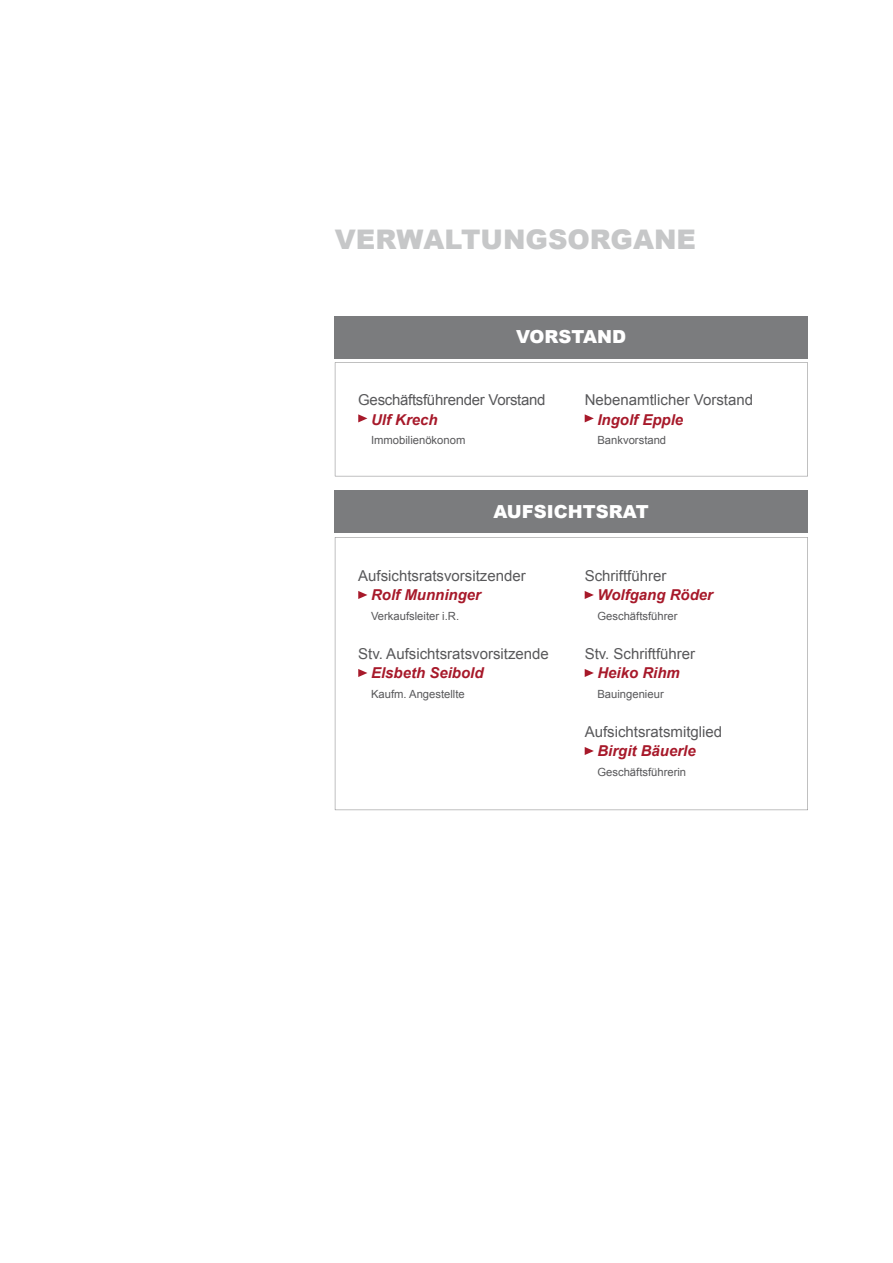
<style>
.page{position:relative;width:893px;height:1263px;background:#fff}
.page>*{position:absolute;margin:0;border:0;box-sizing:border-box;transform-origin:0 0}
.t1{font:900 27px "Arial";color:#c6c7c8}
.t2{font:900 18px "Arial";color:#fff}
.t3{font:15px "Arial";color:#58585a}
.t4{font:italic 700 15px "Arial";color:#a7192a}
.t5{font:15px "Arial";letter-spacing:-.02em;color:#58585a}
.t6{font:11.25px "Arial";color:#58585a}
</style>
<div class="page">
<div style="left:335px;top:316px;width:473px;height:42px;background:#7b7c7e"></div>
<svg style="left:335px;top:362px;width:473px;height:114px"></svg>
<div style="left:335px;top:490px;width:473px;height:43px;background:#7b7c7e"></div>
<svg style="left:335px;top:537px;width:473px;height:273px"></svg>
<svg style="left:585px;top:669px;width:9px;height:8px"></svg>
<svg style="left:585px;top:747px;width:9px;height:8px"></svg>
<svg style="left:358px;top:414px;width:9px;height:8px"></svg>
<svg style="left:358px;top:591px;width:9px;height:8px"></svg>
<svg style="left:358px;top:669px;width:9px;height:8px"></svg>
<svg style="left:585px;top:414px;width:9px;height:8px"></svg>
<svg style="left:585px;top:591px;width:9px;height:8px"></svg>
<h1 class="t1" style="left:335px;top:220px;width:363px">VERWALTUNGSORGANE</h1>
<p class="t2" style="left:516px;top:323px;width:112px">VORSTAND</p>
<p class="t5" style="left:358px;top:390px;width:189px">Geschäftsführender Vorstand</p>
<p class="t4" style="left:371px;top:409px;width:68px">Ulf Krech</p>
<p class="t6" style="left:371px;top:433px;width:96px">Immobilienökonom</p>
<p class="t3" style="left:585px;top:390px;width:170px">Nebenamtlicher Vorstand</p>
<p class="t4" style="left:597px;top:409px;width:87px">Ingolf Epple</p>
<p class="t6" style="left:597px;top:433px;width:70px">Bankvorstand</p>
<p class="t2" style="left:494px;top:498px;width:157px">AUFSICHTSRAT</p>
<p class="t3" style="left:358px;top:565px;width:169px">Aufsichtsratsvorsitzender</p>
<p class="t4" style="left:371px;top:585px;width:111px">Rolf Munninger</p>
<p class="t6" style="left:371px;top:608px;width:90px">Verkaufsleiter i.R.</p>
<p class="t3" style="left:358px;top:643px;width:192px">Stv. Aufsichtsratsvorsitzende</p>
<p class="t4" style="left:371px;top:663px;width:114px">Elsbeth Seibold</p>
<p class="t6" style="left:371px;top:686px;width:95px">Kaufm. Angestellte</p>
<p class="t3" style="left:585px;top:565px;width:83px">Schriftführer</p>
<p class="t4" style="left:597px;top:585px;width:117px">Wolfgang Röder</p>
<p class="t6" style="left:597px;top:608px;width:82px">Geschäftsführer</p>
<p class="t3" style="left:585px;top:643px;width:112px">Stv. Schriftführer</p>
<p class="t4" style="left:597px;top:663px;width:84px">Heiko Rihm</p>
<p class="t6" style="left:597px;top:686px;width:68px">Bauingenieur</p>
<p class="t3" style="left:585px;top:721px;width:139px">Aufsichtsratsmitglied</p>
<p class="t4" style="left:597px;top:741px;width:100px">Birgit Bäuerle</p>
<p class="t6" style="left:597px;top:764px;width:90px">Geschäftsführerin</p>
</div>
